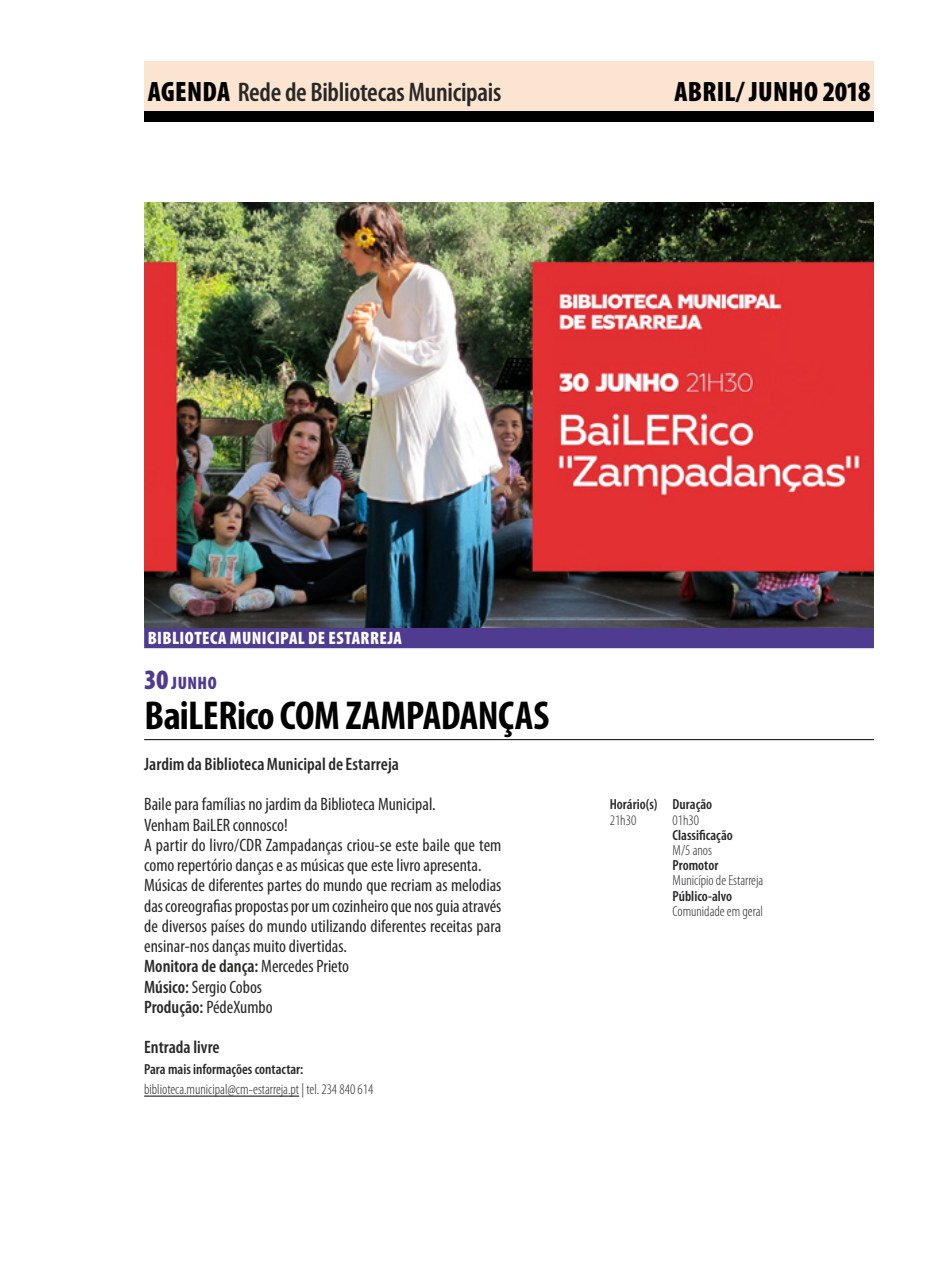
<style>
.page{position:relative;width:925px;height:1276px;background:#fff}
.page>*{position:absolute;margin:0;border:0;box-sizing:border-box;transform-origin:0 0}
.t1{font:700 condensed 40.5px "Myriad Pro";letter-spacing:-.015em;color:#000}
.t2{font:900 condensed 28.12px "Myriad Pro";letter-spacing:.01em;color:#000}
.t3{font:600 condensed 27px "Myriad Pro";letter-spacing:-.01em;color:#282827}
.t4{font:condensed 18px/20.2px "Myriad Pro";color:#282827}
.t5{font:600 condensed 18px "Myriad Pro";letter-spacing:.005em;color:#282827}
.t6{font:900 condensed 18px "Myriad Pro";letter-spacing:.025em;color:#fff}
.t7{font:900 condensed 18px "Myriad Pro";letter-spacing:.025em;color:#4f3b8f}
.t8{font:300 condensed 14.62px "Myriad Pro";color:#282827}
.t9{font:600 condensed 14.62px "Myriad Pro";color:#282827}
.s1{font-weight:900;font-size:28.12px;color:#000}
.s2{font-size:28.12px}
.s3{font-weight:600}
</style>
<div class="page">
<div style="left:144px;top:61px;width:730px;height:50px;background:#fbe5d1"></div>
<div style="left:144px;top:111px;width:730px;height:11px;background:#000"></div>
<img style="left:144px;top:203px;width:730px;height:425px">
<hr style="left:144px;top:1095px;width:155px;height:1px;background:#000">
<div style="left:144px;top:628px;width:730px;height:20px;background:#4f3b8f"></div>
<hr style="left:144px;top:739px;width:730px;height:1px;background:#000">
<h3 class="t3" style="left:148px;top:78px;width:355px"><span class="s1">AGENDA</span> Rede de Bibliotecas Municipais</h3>
<h2 class="t2" style="left:674px;top:76px;width:198px">ABRIL/ JUNHO 2018</h2>
<p class="t6" style="left:148px;top:628px;width:256px">BIBLIOTECA MUNICIPAL DE ESTARREJA</p>
<p class="t7" style="left:144px;top:672px;width:74px"><span class="s2">30</span> JUNHO</p>
<h1 class="t1" style="left:145px;top:693px;width:406px">BaiLERico COM ZAMPADANÇAS</h1>
<p class="t5" style="left:144px;top:754px;width:256px">Jardim da Biblioteca Municipal de Estarreja</p>
<p class="t4" style="left:144px;top:794px;width:359px">Baile para famílias no jardim da Biblioteca Municipal.<br>Venham BaiLER connosco!<br>A partir do livro/CDR Zampadanças criou-se este baile que tem como repertório danças e as músicas que este livro apresenta.<br>Músicas de diferentes partes do mundo que recriam as melodias das coreografias propostas por um cozinheiro que nos guia através de diversos países do mundo utilizando diferentes receitas para ensinar-nos danças muito divertidas.<br><span class="s3">Monitora de dança:</span> Mercedes Prieto<br><span class="s3">Músico:</span> Sergio Cobos<br><span class="s3">Produção:</span> PédeXumbo</p>
<p class="t5" style="left:144px;top:1037px;width:77px">Entrada livre</p>
<p class="t9" style="left:144px;top:1060px;width:161px">Para mais informações contactar:</p>
<p class="t8" style="left:144px;top:1081px;width:231px">biblioteca.municipal@cm-estarreja.pt | tel. 234 840 614</p>
<p class="t9" style="left:610px;top:796px;width:49px">Horário(s)</p>
<p class="t8" style="left:610px;top:812px;width:28px">21h30</p>
<p class="t9" style="left:672px;top:796px;width:41px">Duração</p>
<p class="t8" style="left:672px;top:812px;width:28px">01h30</p>
<p class="t9" style="left:672px;top:827px;width:62px">Classificação</p>
<p class="t8" style="left:672px;top:842px;width:41px">M/5 anos</p>
<p class="t9" style="left:672px;top:857px;width:47px">Promotor</p>
<p class="t8" style="left:672px;top:873px;width:92px">Município de Estarreja</p>
<p class="t9" style="left:672px;top:887px;width:61px">Público-alvo</p>
<p class="t8" style="left:672px;top:903px;width:92px">Comunidade em geral</p>
</div>
